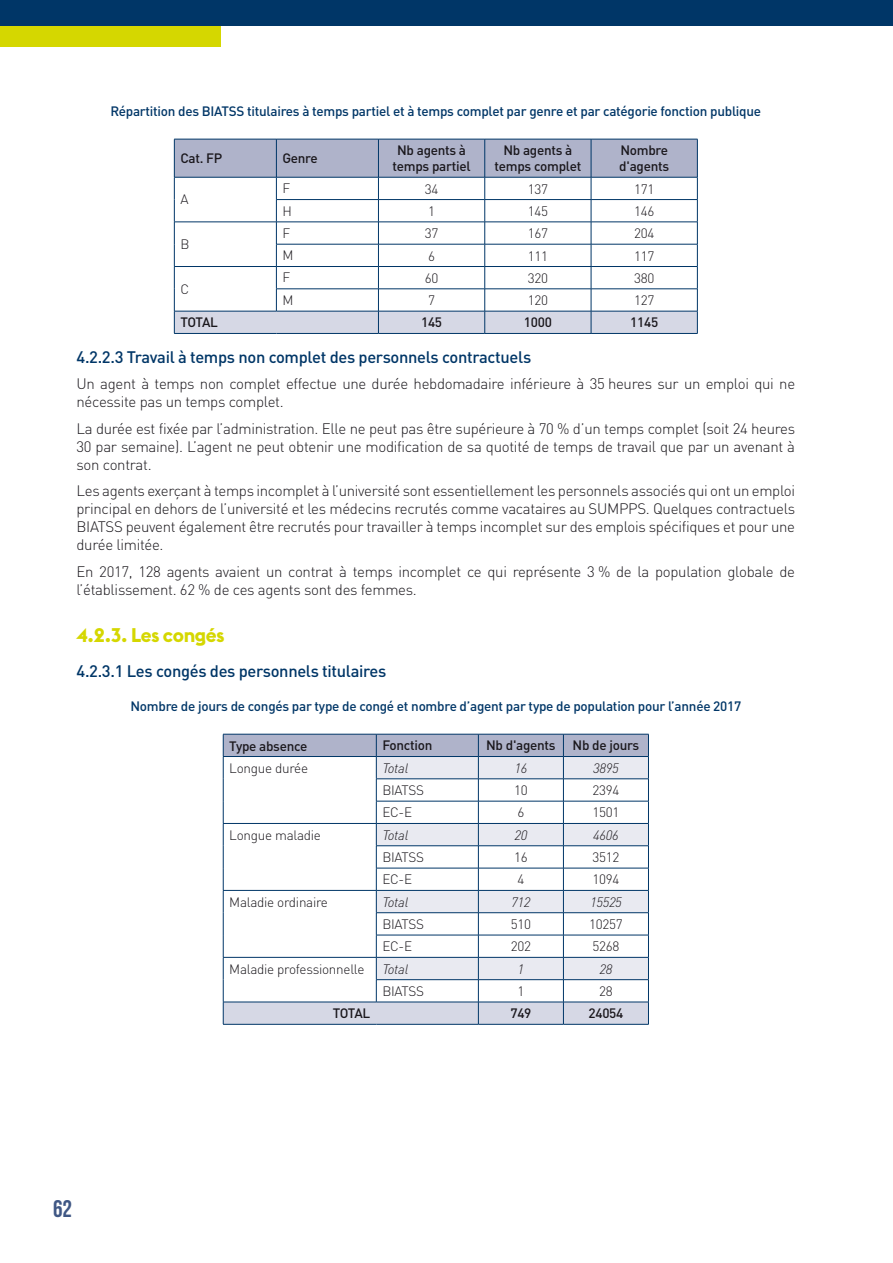
<style>
.page{position:relative;width:893px;height:1263px;background:#fff}
.page>*{position:absolute;margin:0;border:0;box-sizing:border-box;transform-origin:0 0}
.t1{font:700 24px "Bebas Neue";color:#3f5784}
.t2{font:700 19.5px "Euclid Flex";letter-spacing:-.02em;color:#d5d700}
.t3{font:500 16.5px "DIN Pro";letter-spacing:-.02em;color:#003667}
.t4{font:300 15px/18px "DIN Pro";letter-spacing:-.02em;color:#1a171c}
.t5{font:300 13.5px "DIN Pro";letter-spacing:-.02em;color:#1a171c}
.t6{font:500 13.5px "DIN Pro";letter-spacing:-.02em;color:#003667}
.t7{font:500 13.5px/16.5px "DIN Pro";letter-spacing:-.02em;color:#1a171c;text-align:center}
.t8{font:italic 300 13.5px "DIN Pro";letter-spacing:-.02em;color:#1a171c}
</style>
<div class="page">
<div style="left:0;top:26px;width:221px;height:21px;background:#d5d700"></div>
<div style="left:0;top:0;width:893px;height:26px;background:#003667"></div>
<svg style="left:174px;top:139px;width:524px;height:194px"></svg>
<hr style="left:174px;top:333px;width:102px;height:1px;background:#003667">
<hr style="left:276px;top:333px;width:102px;height:1px;background:#003667">
<hr style="left:378px;top:333px;width:107px;height:1px;background:#003667">
<hr style="left:485px;top:333px;width:106px;height:1px;background:#003667">
<hr style="left:591px;top:333px;width:107px;height:1px;background:#003667">
<svg style="left:223px;top:734px;width:426px;height:290px"></svg>
<hr style="left:223px;top:1024px;width:153px;height:1px;background:#003667">
<hr style="left:376px;top:1024px;width:102px;height:1px;background:#003667">
<hr style="left:478px;top:1024px;width:85px;height:1px;background:#003667">
<hr style="left:563px;top:1024px;width:86px;height:1px;background:#003667">
<p class="t6" style="left:111px;top:100px;width:652px">Répartition des BIATSS titulaires à temps partiel et à temps complet par genre et par catégorie fonction publique</p>
<p class="t7" style="left:180px;top:148px;width:44px">Cat. FP</p>
<p class="t7" style="left:282px;top:148px;width:37px">Genre</p>
<p class="t7" style="left:393px;top:140px;width:80px">Nb agents à temps partiel</p>
<p class="t7" style="left:495px;top:140px;width:88px">Nb agents à temps complet</p>
<p class="t7" style="left:619px;top:140px;width:51px;text-align:left">Nombre d'agents</p>
<p class="t5" style="left:180px;top:189px;width:10px">A</p>
<p class="t5" style="left:282px;top:178px;width:9px">F</p>
<p class="t5" style="left:425px;top:178px;width:15px">34</p>
<p class="t5" style="left:528px;top:178px;width:22px">137</p>
<p class="t5" style="left:634px;top:178px;width:22px">171</p>
<p class="t5" style="left:282px;top:200px;width:11px">H</p>
<p class="t5" style="left:428px;top:201px;width:8px">1</p>
<p class="t5" style="left:528px;top:201px;width:22px">145</p>
<p class="t5" style="left:634px;top:201px;width:22px">146</p>
<p class="t5" style="left:180px;top:234px;width:11px">B</p>
<p class="t5" style="left:180px;top:278px;width:10px">C</p>
<p class="t5" style="left:282px;top:223px;width:9px">F</p>
<p class="t5" style="left:425px;top:223px;width:15px">37</p>
<p class="t5" style="left:528px;top:223px;width:22px">167</p>
<p class="t5" style="left:634px;top:223px;width:22px">204</p>
<p class="t5" style="left:282px;top:245px;width:13px">M</p>
<p class="t5" style="left:428px;top:245px;width:8px">6</p>
<p class="t5" style="left:528px;top:245px;width:22px">111</p>
<p class="t5" style="left:634px;top:245px;width:22px">117</p>
<p class="t5" style="left:282px;top:267px;width:9px">F</p>
<p class="t5" style="left:425px;top:268px;width:15px">60</p>
<p class="t5" style="left:528px;top:268px;width:22px">320</p>
<p class="t5" style="left:634px;top:268px;width:22px">380</p>
<p class="t5" style="left:282px;top:289px;width:13px">M</p>
<p class="t5" style="left:428px;top:290px;width:8px">7</p>
<p class="t5" style="left:528px;top:290px;width:22px">120</p>
<p class="t5" style="left:634px;top:290px;width:22px">127</p>
<p class="t7" style="left:180px;top:312px;width:39px">TOTAL</p>
<p class="t7" style="left:421px;top:313px;width:23px">145</p>
<p class="t7" style="left:524px;top:313px;width:29px">1000</p>
<p class="t7" style="left:630px;top:313px;width:29px">1145</p>
<p class="t3" style="left:77px;top:343px;width:456px">4.2.2.3 Travail à temps non complet des personnels contractuels</p>
<p class="t4" style="left:77px;top:373px;width:720px">Un agent à temps non complet effectue une durée hebdomadaire inférieure à 35 heures sur un emploi qui ne nécessite pas un temps complet.</p>
<p class="t4" style="left:77px;top:418px;width:720px;text-align:justify">La durée est fixée par l’administration. Elle ne peut pas être supérieure à 70 % d’un temps complet (soit 24 heures 30 par semaine). L’agent ne peut obtenir une modification de sa quotité de temps de travail que par un avenant à son contrat.</p>
<p class="t4" style="left:77px;top:480px;width:720px;text-align:justify">Les agents exerçant à temps incomplet à l’université sont essentiellement les personnels associés qui ont un emploi principal en dehors de l’université et les médecins recrutés comme vacataires au SUMPPS. Quelques contractuels BIATSS peuvent également être recrutés pour travailler à temps incomplet sur des emplois spécifiques et pour une durée limitée.</p>
<p class="t4" style="left:77px;top:561px;width:720px">En 2017, 128 agents avaient un contrat à temps incomplet ce qui représente 3 % de la population globale de l’établissement. 62 % de ces agents sont des femmes.</p>
<h2 class="t2" style="left:77px;top:624px;width:150px">4.2.3. Les congés</h2>
<p class="t3" style="left:77px;top:658px;width:311px">4.2.3.1 Les congés des personnels titulaires</p>
<p class="t6" style="left:130px;top:695px;width:612px">Nombre de jours de congés par type de congé et nombre d’agent par type de population pour l’année 2017</p>
<p class="t7" style="left:229px;top:736px;width:80px">Type absence</p>
<p class="t7" style="left:382px;top:735px;width:52px">Fonction</p>
<p class="t7" style="left:486px;top:735px;width:71px">Nb d'agents</p>
<p class="t7" style="left:573px;top:735px;width:68px">Nb de jours</p>
<p class="t5" style="left:229px;top:757px;width:80px">Longue durée</p>
<p class="t8" style="left:382px;top:758px;width:28px">Total</p>
<p class="t8" style="left:514px;top:758px;width:14px">16</p>
<p class="t8" style="left:593px;top:758px;width:27px">3895</p>
<p class="t5" style="left:382px;top:780px;width:43px">BIATSS</p>
<p class="t5" style="left:514px;top:780px;width:15px">10</p>
<p class="t5" style="left:592px;top:780px;width:28px">2394</p>
<p class="t5" style="left:382px;top:802px;width:31px">EC-E</p>
<p class="t5" style="left:517px;top:802px;width:8px">6</p>
<p class="t5" style="left:592px;top:802px;width:28px">1501</p>
<p class="t5" style="left:229px;top:824px;width:93px">Longue maladie</p>
<p class="t8" style="left:382px;top:824px;width:28px">Total</p>
<p class="t8" style="left:514px;top:824px;width:14px">20</p>
<p class="t8" style="left:593px;top:824px;width:27px">4606</p>
<p class="t5" style="left:382px;top:847px;width:43px">BIATSS</p>
<p class="t5" style="left:514px;top:847px;width:15px">16</p>
<p class="t5" style="left:592px;top:847px;width:28px">3512</p>
<p class="t5" style="left:382px;top:869px;width:31px">EC-E</p>
<p class="t5" style="left:517px;top:869px;width:8px">4</p>
<p class="t5" style="left:592px;top:869px;width:28px">1094</p>
<p class="t5" style="left:229px;top:891px;width:100px">Maladie ordinaire</p>
<p class="t8" style="left:382px;top:891px;width:28px">Total</p>
<p class="t8" style="left:511px;top:891px;width:21px">712</p>
<p class="t8" style="left:590px;top:891px;width:33px">15525</p>
<p class="t5" style="left:382px;top:914px;width:43px">BIATSS</p>
<p class="t5" style="left:511px;top:914px;width:22px">510</p>
<p class="t5" style="left:589px;top:914px;width:35px">10257</p>
<p class="t5" style="left:382px;top:936px;width:31px">EC-E</p>
<p class="t5" style="left:511px;top:936px;width:22px">202</p>
<p class="t5" style="left:592px;top:936px;width:28px">5268</p>
<p class="t5" style="left:229px;top:958px;width:137px">Maladie professionnelle</p>
<p class="t8" style="left:382px;top:958px;width:28px">Total</p>
<p class="t8" style="left:518px;top:958px;width:8px">1</p>
<p class="t8" style="left:599px;top:958px;width:14px">28</p>
<p class="t5" style="left:382px;top:981px;width:43px">BIATSS</p>
<p class="t5" style="left:517px;top:981px;width:8px">1</p>
<p class="t5" style="left:599px;top:981px;width:15px">28</p>
<p class="t7" style="left:333px;top:1004px;width:39px">TOTAL</p>
<p class="t7" style="left:510px;top:1004px;width:23px">749</p>
<p class="t7" style="left:588px;top:1004px;width:36px">24054</p>
<h1 class="t1" style="left:53px;top:1196px;width:21px">62</h1>
</div>
